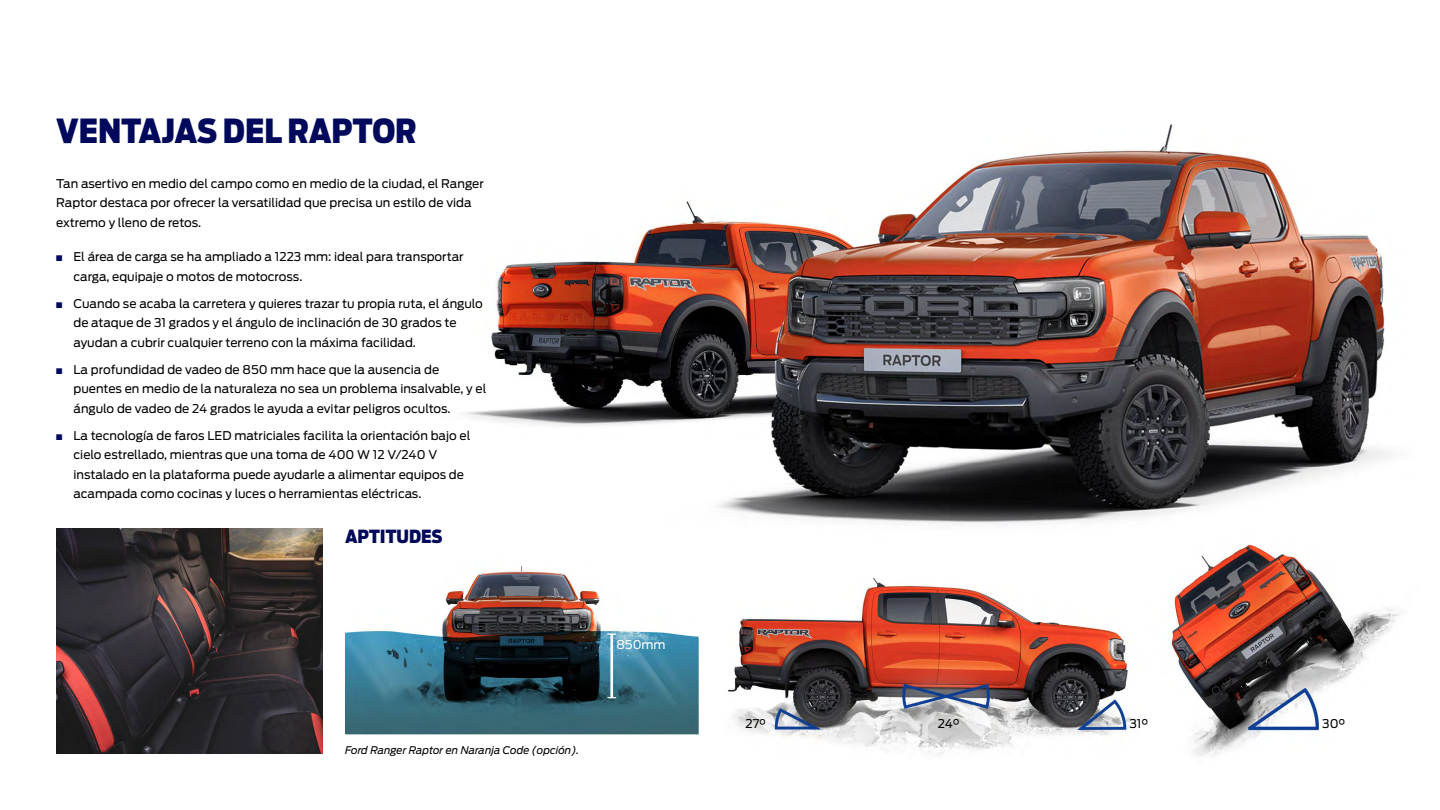
<style>
.page{position:relative;width:1440px;height:810px;background:#fff}
.page>*{position:absolute;margin:0;border:0;box-sizing:border-box;transform-origin:0 0}
.t1{font:900 33px "Ford Antenna Cond";color:#00095b}
.t2{font:900 18px "Ford Antenna Cond";color:#00095b}
.t3{font:12px/19.5px "Ford Antenna";color:#000}
.t4{font:12px "Ford Antenna";color:#fff}
.t5{font:italic 10.5px "Ford Antenna";color:#000}
.s1{color:#00095b}
</style>
<div class="page">
<img style="left:464px;top:124px;width:924px;height:400px">
<img style="left:56px;top:529px;width:266px;height:225px">
<img style="left:345px;top:566px;width:354px;height:168px">
<img style="left:728px;top:578px;width:408px;height:177px">
<img style="left:1170px;top:544px;width:230px;height:212px">
<h1 class="t1" style="left:56px;top:100px;width:362px">VENTAJAS DEL RAPTOR</h1>
<p class="t3" style="left:56px;top:172px;width:429px">Tan asertivo en medio del campo como en medio de la ciudad, el Ranger<br>Raptor destaca por ofrecer la versatilidad que precisa un estilo de vida extremo y lleno de retos.</p>
<p class="t3" style="left:74px;top:246px;width:392px;text-indent:-17px"><span class="s1">■</span> El área de carga se ha ampliado a 1223 mm: ideal para transportar carga, equipaje o motos de motocross.</p>
<p class="t3" style="left:74px;top:292px;width:411px;text-indent:-17px"><span class="s1">■</span> Cuando se acaba la carretera y quieres trazar tu propia ruta, el ángulo de ataque de 31 grados y el ángulo de inclinación de 30 grados te ayudan a cubrir cualquier terreno con la máxima facilidad.</p>
<p class="t3" style="left:74px;top:358px;width:414px;text-indent:-17px"><span class="s1">■</span> La profundidad de vadeo de 850 mm hace que la ausencia de puentes en medio de la naturaleza no sea un problema insalvable, y el ángulo de vadeo de 24 grados le ayuda a evitar peligros ocultos.</p>
<p class="t3" style="left:74px;top:424px;width:398px;text-indent:-17px"><span class="s1">■</span> La tecnología de faros LED matriciales facilita la orientación bajo el cielo estrellado, mientras que una toma de 400 W 12 V/240 V instalado en la plataforma puede ayudarle a alimentar equipos de acampada como cocinas y luces o herramientas eléctricas.</p>
<h2 class="t2" style="left:345px;top:520px;width:99px">APTITUDES</h2>
<p class="t5" style="left:345px;top:741px;width:236px">Ford Ranger Raptor en Naranja Code (opción).</p>
<p class="t4" style="left:616px;top:635px;width:51px">850mm</p>
<p class="t3" style="left:746px;top:713px;width:22px">27°</p>
<p class="t3" style="left:938px;top:713px;width:23px">24°</p>
<p class="t3" style="left:1130px;top:713px;width:20px">31°</p>
<p class="t3" style="left:1322px;top:712px;width:25px">30°</p>
</div>
